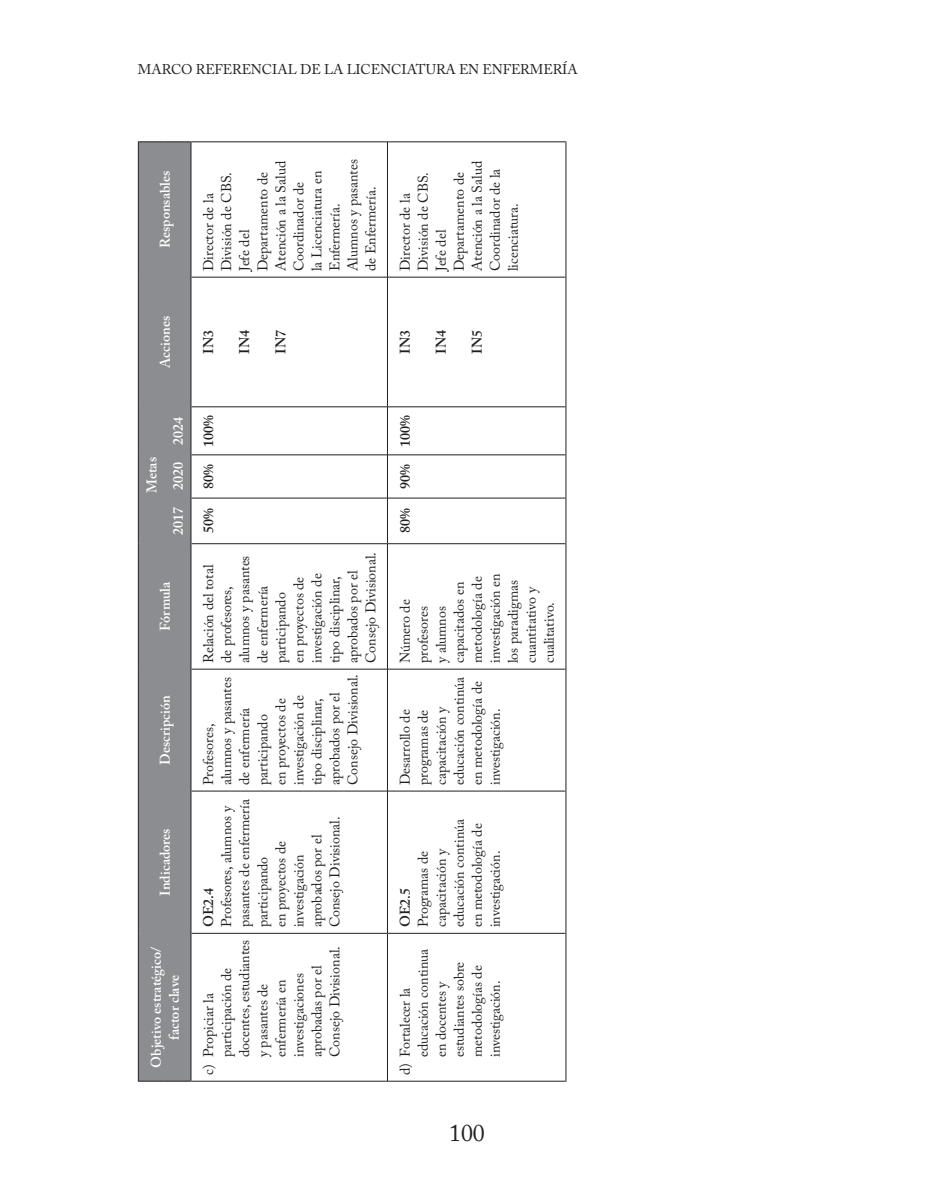
<style>
.page{position:relative;width:937px;height:1196px;background:#fff}
.page>*{position:absolute;margin:0;border:0;box-sizing:border-box;transform-origin:0 0}
.t1{font:24px "Adobe Caslon Pro";color:#231f20}
.tabla_texto{font:14px/18px "Adobe Caslon Pro";color:#231f20}
.tabla_cabeza{font:600 14px/18px "Adobe Caslon Pro";color:#fff;text-align:center}
.tabla_texto-2{font:600 14px "Adobe Caslon Pro";color:#231f20}
</style>
<div class="page">
<div style="left:139px;top:142px;width:51px;height:938px;background:#8b8d90"></div>
<hr style="left:191px;top:932px;width:196px;height:1px;background:#231f20">
<hr style="left:191px;top:790px;width:196px;height:1px;background:#231f20">
<hr style="left:191px;top:668px;width:196px;height:1px;background:#231f20">
<hr style="left:191px;top:543px;width:196px;height:1px;background:#231f20">
<hr style="left:191px;top:497px;width:196px;height:1px;background:#231f20">
<hr style="left:191px;top:454px;width:196px;height:1px;background:#231f20">
<hr style="left:191px;top:406px;width:196px;height:1px;background:#231f20">
<hr style="left:191px;top:276px;width:196px;height:1px;background:#231f20">
<hr style="left:388px;top:932px;width:177px;height:1px;background:#231f20">
<hr style="left:388px;top:790px;width:177px;height:1px;background:#231f20">
<hr style="left:388px;top:668px;width:177px;height:1px;background:#231f20">
<hr style="left:388px;top:543px;width:177px;height:1px;background:#231f20">
<hr style="left:388px;top:497px;width:177px;height:1px;background:#231f20">
<hr style="left:388px;top:454px;width:177px;height:1px;background:#231f20">
<hr style="left:388px;top:406px;width:177px;height:1px;background:#231f20">
<hr style="left:388px;top:276px;width:177px;height:1px;background:#231f20">
<hr style="left:191px;top:141px;width:196px;height:1px;background:#231f20">
<hr style="left:388px;top:141px;width:177px;height:1px;background:#231f20">
<hr style="left:387px;top:933px;width:1px;height:148px;background:#231f20">
<hr style="left:387px;top:791px;width:1px;height:142px;background:#231f20">
<hr style="left:387px;top:669px;width:1px;height:122px;background:#231f20">
<hr style="left:387px;top:543px;width:1px;height:126px;background:#231f20">
<hr style="left:387px;top:498px;width:1px;height:45px;background:#231f20">
<hr style="left:387px;top:455px;width:1px;height:43px;background:#231f20">
<hr style="left:387px;top:407px;width:1px;height:48px;background:#231f20">
<hr style="left:387px;top:277px;width:1px;height:130px;background:#231f20">
<hr style="left:387px;top:141px;width:1px;height:136px;background:#231f20">
<hr style="left:565px;top:933px;width:1px;height:148px;background:#231f20">
<hr style="left:565px;top:791px;width:1px;height:142px;background:#231f20">
<hr style="left:565px;top:669px;width:1px;height:122px;background:#231f20">
<hr style="left:565px;top:543px;width:1px;height:126px;background:#231f20">
<hr style="left:565px;top:498px;width:1px;height:45px;background:#231f20">
<hr style="left:565px;top:455px;width:1px;height:43px;background:#231f20">
<hr style="left:565px;top:407px;width:1px;height:48px;background:#231f20">
<hr style="left:565px;top:277px;width:1px;height:130px;background:#231f20">
<hr style="left:565px;top:141px;width:1px;height:136px;background:#231f20">
<hr style="left:191px;top:1080px;width:196px;height:1px;background:#231f20">
<hr style="left:388px;top:1080px;width:177px;height:1px;background:#231f20">
<hr style="left:138px;top:933px;width:1px;height:148px;background:#231f20">
<hr style="left:138px;top:791px;width:1px;height:142px;background:#231f20">
<hr style="left:138px;top:669px;width:1px;height:122px;background:#231f20">
<hr style="left:138px;top:543px;width:1px;height:126px;background:#231f20">
<svg style="left:139px;top:1080px;width:51px;height:1px"></svg>
<hr style="left:190px;top:933px;width:1px;height:148px;background:#231f20">
<hr style="left:190px;top:791px;width:1px;height:142px;background:#231f20">
<hr style="left:190px;top:669px;width:1px;height:122px;background:#231f20">
<hr style="left:190px;top:543px;width:1px;height:126px;background:#231f20">
<hr style="left:138px;top:498px;width:1px;height:45px;background:#231f20">
<hr style="left:138px;top:455px;width:1px;height:43px;background:#231f20">
<hr style="left:138px;top:407px;width:1px;height:48px;background:#231f20">
<hr style="left:138px;top:277px;width:1px;height:130px;background:#231f20">
<hr style="left:138px;top:141px;width:1px;height:136px;background:#231f20">
<svg style="left:139px;top:141px;width:51px;height:1px"></svg>
<hr style="left:190px;top:277px;width:1px;height:130px;background:#231f20">
<hr style="left:190px;top:141px;width:1px;height:136px;background:#231f20">
<hr style="left:190px;top:498px;width:1px;height:45px;background:#231f20">
<hr style="left:190px;top:455px;width:1px;height:43px;background:#231f20">
<hr style="left:190px;top:407px;width:1px;height:48px;background:#231f20">
<p class="tabla_texto" style="left:138px;top:60px;width:441px">MARCO REFERENCIAL DE LA LICENCIATURA EN ENFERMERÍA</p>
<p class="tabla_cabeza" style="left:156px;top:248px;width:79px;rotate:-90deg">Responsables</p>
<p class="tabla_cabeza" style="left:156px;top:368px;width:53px;rotate:-90deg">Acciones</p>
<p class="tabla_cabeza" style="left:143px;top:493px;width:38px;rotate:-90deg">Metas</p>
<p class="tabla_cabeza" style="left:169px;top:445px;width:29px;rotate:-90deg">2024</p>
<p class="tabla_cabeza" style="left:169px;top:490px;width:29px;rotate:-90deg">2020</p>
<p class="tabla_cabeza" style="left:169px;top:535px;width:29px;rotate:-90deg">2017</p>
<p class="tabla_cabeza" style="left:156px;top:631px;width:51px;rotate:-90deg">Fórmula</p>
<p class="tabla_cabeza" style="left:156px;top:764px;width:71px;rotate:-90deg">Descripción</p>
<p class="tabla_cabeza" style="left:156px;top:895px;width:69px;rotate:-90deg">Indicadores</p>
<p class="tabla_cabeza" style="left:147px;top:1067px;width:122px;rotate:-90deg">Objetivo estratégico/ factor clave</p>
<p class="tabla_texto" style="left:235px;top:271px;width:112px;rotate:-90deg">Jefe del<br>Departamento de<br>Atención a la Salud</p>
<p class="tabla_texto" style="left:289px;top:271px;width:102px;rotate:-90deg">Coordinador de la Licenciatura en<br>Enfermería.</p>
<p class="tabla_texto" style="left:343px;top:271px;width:113px;rotate:-90deg">Alumnos y pasantes de Enfermería.</p>
<p class="tabla_texto" style="left:199px;top:271px;width:100px;rotate:-90deg">Director de la<br>División de CBS.</p>
<p class="tabla_texto-2" style="left:200px;top:354px;width:25px;rotate:-90deg">IN3</p>
<p class="tabla_texto-2" style="left:236px;top:354px;width:25px;rotate:-90deg">IN4</p>
<p class="tabla_texto-2" style="left:272px;top:354px;width:25px;rotate:-90deg">IN7</p>
<p class="tabla_texto-2" style="left:200px;top:446px;width:33px;rotate:-90deg">100%</p>
<p class="tabla_texto-2" style="left:200px;top:489px;width:26px;rotate:-90deg">80%</p>
<p class="tabla_texto-2" style="left:200px;top:533px;width:26px;rotate:-90deg">50%</p>
<p class="tabla_texto" style="left:199px;top:663px;width:112px;rotate:-90deg">Relación del total de profesores, alumnos y pasantes de enfermería participando<br>en proyectos de investigación de tipo disciplinar, aprobados por el<br>Consejo Divisional.</p>
<p class="tabla_texto" style="left:199px;top:785px;width:112px;rotate:-90deg">Profesores, alumnos y pasantes de enfermería participando<br>en proyectos de investigación de tipo disciplinar, aprobados por el<br>Consejo Divisional.</p>
<p class="tabla_texto" style="left:217px;top:927px;width:129px;rotate:-90deg">Profesores, alumnos y pasantes de enfermería participando<br>en proyectos de investigación aprobados por el<br>Consejo Divisional.</p>
<p class="tabla_texto-2" style="left:200px;top:927px;width:41px;rotate:-90deg">OE2.4</p>
<p class="tabla_texto" style="left:199px;top:1056px;width:119px;text-indent:-18px;rotate:-90deg">c) Propiciar la participación de docentes, estudiantes y pasantes de enfermería en investigaciones aprobadas por el<br>Consejo Divisional.</p>
<p class="tabla_texto" style="left:432px;top:271px;width:112px;rotate:-90deg">Jefe del<br>Departamento de<br>Atención a la Salud</p>
<p class="tabla_texto" style="left:486px;top:271px;width:104px;rotate:-90deg">Coordinador de la licenciatura.</p>
<p class="tabla_texto" style="left:396px;top:271px;width:100px;rotate:-90deg">Director de la<br>División de CBS.</p>
<p class="tabla_texto-2" style="left:396px;top:354px;width:25px;rotate:-90deg">IN3</p>
<p class="tabla_texto-2" style="left:432px;top:354px;width:25px;rotate:-90deg">IN4</p>
<p class="tabla_texto-2" style="left:468px;top:354px;width:25px;rotate:-90deg">IN5</p>
<p class="tabla_texto-2" style="left:396px;top:446px;width:33px;rotate:-90deg">100%</p>
<p class="tabla_texto-2" style="left:396px;top:489px;width:26px;rotate:-90deg">90%</p>
<p class="tabla_texto-2" style="left:396px;top:533px;width:26px;rotate:-90deg">80%</p>
<p class="tabla_texto" style="left:396px;top:663px;width:91px;rotate:-90deg">Número de profesores<br>y alumnos capacitados en metodología de investigación en los paradigmas cuantitativo y cualitativo.</p>
<p class="tabla_texto" style="left:396px;top:785px;width:110px;rotate:-90deg">Desarrollo de programas de capacitación y educación continúa en metodología de investigación.</p>
<p class="tabla_texto" style="left:414px;top:927px;width:110px;rotate:-90deg">Programas de capacitación y educación continúa en metodología de investigación.</p>
<p class="tabla_texto-2" style="left:396px;top:927px;width:41px;rotate:-90deg">OE2.5</p>
<p class="tabla_texto" style="left:396px;top:1056px;width:110px;text-indent:-18px;rotate:-90deg">d) Fortalecer la educación continua en docentes y estudiantes sobre metodologías de investigación.</p>
<h1 class="t1" style="left:449px;top:1118px;width:37px">100</h1>
</div>
